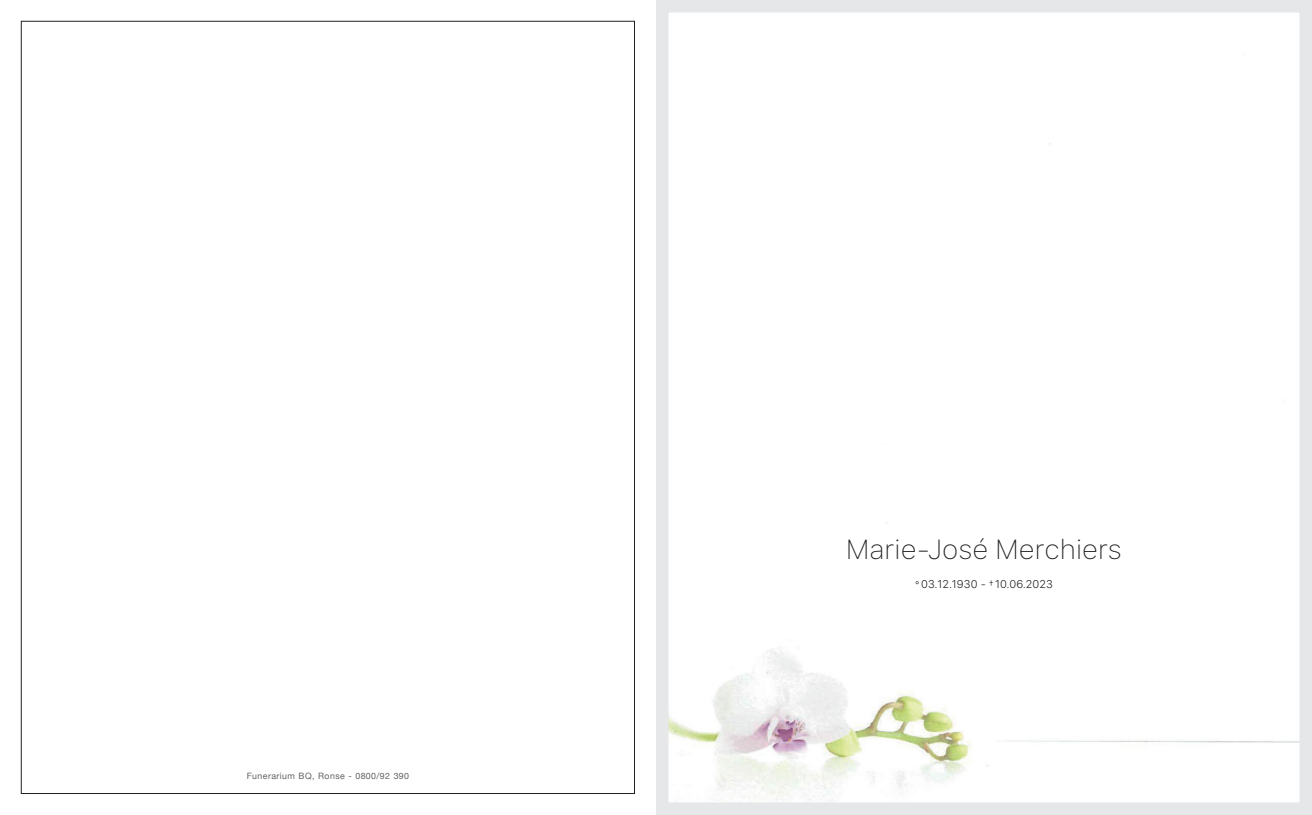
<style>
.page{position:relative;width:1312px;height:815px;background:#fff}
.page>*{position:absolute;margin:0;border:0;box-sizing:border-box;transform-origin:0 0}
.t1{font:100 27.5px "SF Pro Text";letter-spacing:.005em;color:#231f20}
.t2{font:300 11.25px "SF Pro Text";letter-spacing:.01em;color:#231f20}
.t3{font:8.75px "Helvetica Neue";letter-spacing:.05em;color:#636366}
.s1{font-size:10px}
</style>
<div class="page">
<img style="left:669px;top:54px;width:629px;height:748px">
<div style="left:656px;top:0;width:655px;height:815px;border:12px solid #e6e7e9"></div>
<p class="t3" style="left:247px;top:770px;width:164px">Funerarium BQ, Ronse - 0800/92 390</p>
<h1 class="t1" style="left:846px;top:533px;width:277px">Marie-José Merchiers</h1>
<p class="t2" style="left:915px;top:578px;width:139px"><span class="s1">°</span> 03.12.1930 - <span class="s1">†</span> 10.06.2023</p>
</div>
